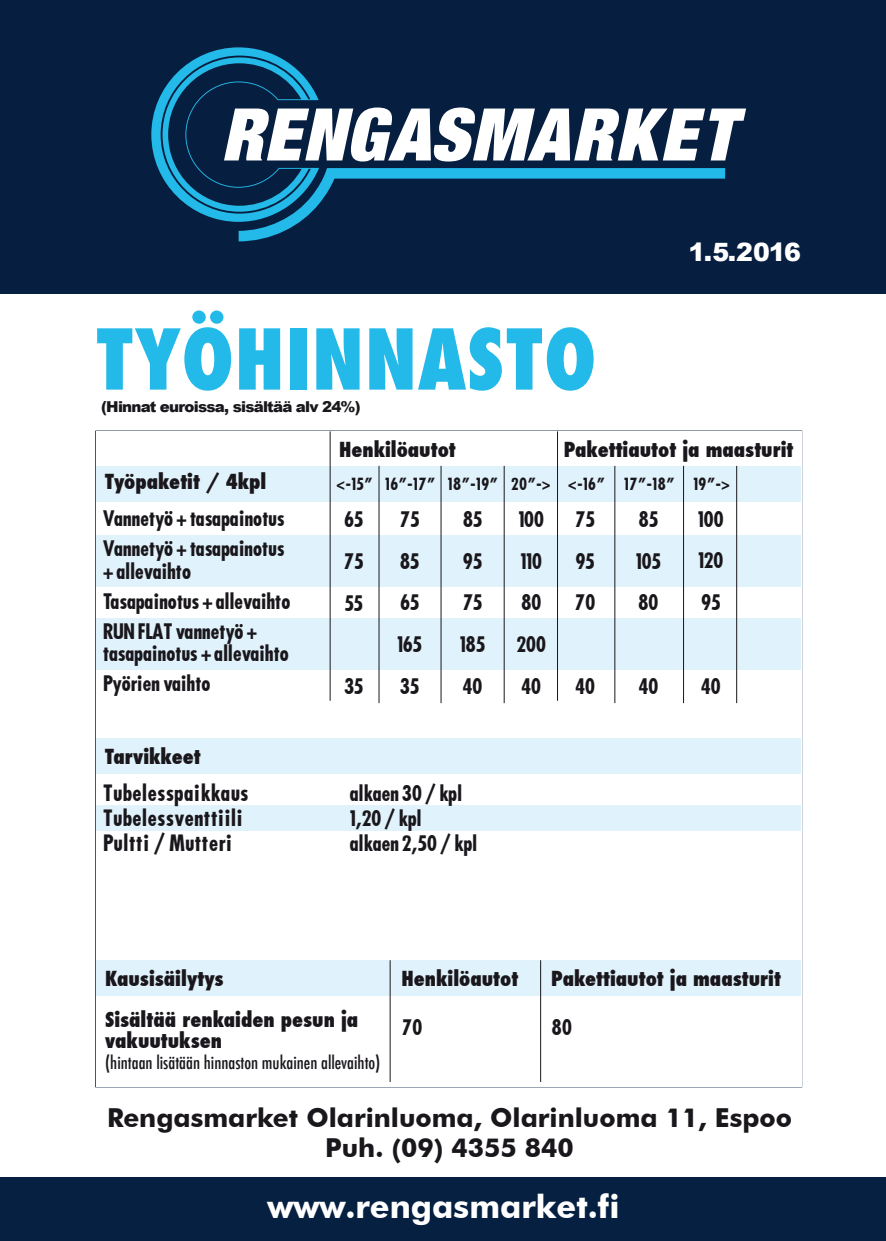
<style>
.page{position:relative;width:886px;height:1241px;background:#fff}
.page>*{position:absolute;margin:0;border:0;box-sizing:border-box;transform-origin:0 0}
.t1{font:800 condensed 81.25px "Futura Std";color:#23b9e8}
.t2{font:700 32.38px "Futura BT";color:#fff}
.t3{font:700 26.12px/30px "Futura BT";color:#1a171c;text-align:center}
.t4{font:900 25.19px "Arial";color:#fff}
.t5{font:700 22px/25px "Futura Cond";letter-spacing:-.025em;color:#1a171c}
.t6{font:700 20.94px/41.7px "Futura Cond";letter-spacing:-.05em;color:#1a171c}
.t7{font:800 condensed 20.25px/40.6px "Futura";color:#1a171c}
.t8{font:500 condensed 17.5px "Futura";color:#1a171c}
.t9{font:700 16.38px "Futura Cond";color:#1a171c}
.t10{font:900 15px "Arial";letter-spacing:-.05em;color:#1a171c}
</style>
<div class="page">
<div style="left:0;top:0;width:886px;height:293px;background:#061f41"></div>
<svg style="left:151px;top:47px;width:595px;height:194px"></svg>
<div style="left:0;top:1176px;width:886px;height:64px;background:#062042"></div>
<div style="left:96px;top:960px;width:704px;height:35px;background:#e0f2fb"></div>
<div style="left:96px;top:738px;width:704px;height:36px;background:#e0f2fb"></div>
<div style="left:96px;top:805px;width:704px;height:25px;background:#e0f2fb"></div>
<div style="left:96px;top:466px;width:704px;height:35px;background:#e0f2fb"></div>
<div style="left:96px;top:535px;width:704px;height:52px;background:#e0f2fb"></div>
<div style="left:96px;top:618px;width:704px;height:51px;background:#e0f2fb"></div>
<hr style="left:557px;top:431px;width:1px;height:269px;background:#1a171c">
<hr style="left:330px;top:431px;width:1px;height:269px;background:#1a171c">
<hr style="left:615px;top:466px;width:1px;height:237px;background:#1a171c">
<hr style="left:379px;top:466px;width:1px;height:237px;background:#1a171c">
<hr style="left:683px;top:466px;width:1px;height:237px;background:#1a171c">
<hr style="left:736px;top:466px;width:1px;height:237px;background:#1a171c">
<hr style="left:441px;top:466px;width:1px;height:237px;background:#1a171c">
<hr style="left:504px;top:466px;width:1px;height:237px;background:#1a171c">
<hr style="left:540px;top:960px;width:1px;height:121px;background:#1a171c">
<hr style="left:390px;top:960px;width:1px;height:121px;background:#1a171c">
<h1 class="t1" style="left:95px;top:308px;width:503px">TYÖHINNASTO</h1>
<p class="t10" style="left:101px;top:396px;width:261px">(Hinnat euroissa, sisältää alv 24%)</p>
<p class="t4" style="left:688px;top:234px;width:114px">1.5.2016</p>
<p class="t7" style="left:105px;top:461px;width:163px">Työpaketit / 4kpl</p>
<p class="t6" style="left:103px;top:503px;width:184px;line-height:30px">Vannetyö + tasapainotus<br>Vannetyö + tasapainotus</p>
<p class="t6" style="left:103px;top:556px;width:190px;line-height:30px">+ allevaihto<br>Tasapainotus + allevaihto<br>RUN FLAT vannetyö +</p>
<p class="t6" style="left:103px;top:638px;width:188px;line-height:30px">tasapainotus + allevaihto<br>Pyörien vaihto</p>
<p class="t7" style="left:105px;top:736px;width:97px">Tarvikkeet</p>
<p class="t5" style="left:103px;top:780px;width:148px">Tubelesspaikkaus<br>Tubelessventtiili<br>Pultti / Mutteri</p>
<p class="t7" style="left:339px;top:429px;width:118px">Henkilöautot</p>
<p class="t9" style="left:336px;top:473px;width:395px">&lt;-15” 16”-17” 18”-19” 20”-&gt; &lt;-16” 17”-18” 19”-&gt;</p>
<p class="t7" style="left:564px;top:429px;width:231px">Pakettiautot ja maasturit</p>
<p class="t6" style="left:343px;top:498px;width:22px;line-height:41.9px;text-align:justify">65<br>75<br>55</p>
<p class="t6" style="left:344px;top:665px;width:22px">35</p>
<p class="t6" style="left:397px;top:498px;width:27px">75<br>85<br>65<br>165<br>35</p>
<p class="t6" style="left:460px;top:498px;width:28px">85<br>95<br>75<br>185<br>40</p>
<p class="t6" style="left:516px;top:498px;width:32px">100<br>110<br>80<br>200<br>40</p>
<p class="t6" style="left:574px;top:498px;width:23px;line-height:41.9px;text-align:justify">75<br>95<br>70</p>
<p class="t6" style="left:575px;top:665px;width:22px">40</p>
<p class="t6" style="left:349px;top:780px;width:130px;line-height:25px">alkaen 30 / kpl<br>1,20 / kpl<br>alkaen 2,50 / kpl</p>
<p class="t6" style="left:635px;top:498px;width:27px;line-height:41.9px">85<br>105<br>80</p>
<p class="t6" style="left:638px;top:665px;width:22px">40</p>
<p class="t6" style="left:697px;top:498px;width:28px;line-height:41.9px;text-align:justify">100<br>120<br>95</p>
<p class="t6" style="left:700px;top:665px;width:22px">40</p>
<p class="t7" style="left:105px;top:958px;width:255px">Kausisäilytys<br>Sisältää renkaiden pesun ja</p>
<p class="t7" style="left:105px;top:1020px;width:118px">vakuutuksen</p>
<p class="t8" style="left:105px;top:1051px;width:277px">(hintaan lisätään hinnaston mukainen allevaihto)</p>
<p class="t7" style="left:402px;top:958px;width:118px">Henkilöautot</p>
<p class="t7" style="left:551px;top:958px;width:231px">Pakettiautot ja maasturit</p>
<p class="t6" style="left:402px;top:1006px;width:23px">70</p>
<p class="t6" style="left:551px;top:1006px;width:23px">80</p>
<p class="t3" style="left:107px;top:1102px;width:686px">Rengasmarket Olarinluoma, Olarinluoma 11, Espoo<br>Puh. (09) 4355 840</p>
<h2 class="t2" style="left:267px;top:1186px;width:353px">www.rengasmarket.fi</h2>
</div>
